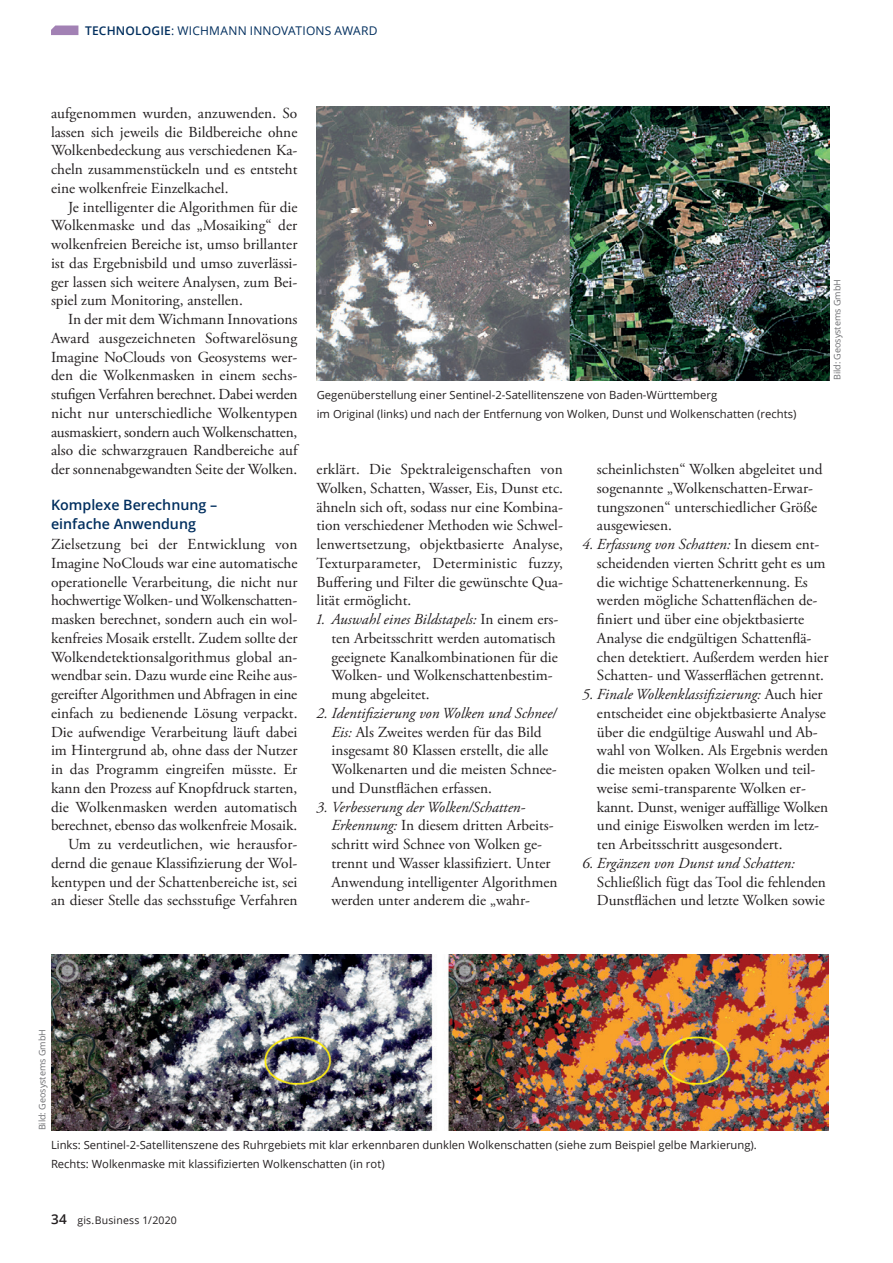
<style>
.page{position:relative;width:893px;height:1263px;background:#fff}
.page>*{position:absolute;margin:0;border:0;box-sizing:border-box;transform-origin:0 0}
.t1{font:15.3px/18.8px "Adobe Garamond Pro";color:#231f20}
.t2{font:italic 15.3px "Adobe Garamond Pro";color:#231f20}
.t3{font:600 14.25px/18.8px "Open Sans";color:#002e5e}
.t4{font:12px "Open Sans";letter-spacing:.015em;color:#002e5e}
.t5{font:11.25px/18.8px "Open Sans";color:#231f20}
.t6{font:10.5px "Open Sans";letter-spacing:.02em;color:#231f20}
.t7{font:9px "Open Sans";color:#6c6d70}
.s1{font-weight:600}
.s2{font-style:italic}
.s3{font-weight:600;font-size:13.5px}
</style>
<div class="page">
<svg style="left:51px;top:26px;width:27px;height:9px"></svg>
<img style="left:51px;top:954px;width:777px;height:176px">
<img style="left:317px;top:106px;width:512px;height:274px">
<p class="t4" style="left:85px;top:22px;width:294px"><span class="s1">TECHNOLOGIE</span>: WICHMANN INNOVATIONS AWARD</p>
<p class="t1" style="left:51px;top:104px;width:248px;text-align:justify">aufgenommen wurden, anzuwenden. So lassen sich jeweils die Bildbereiche ohne Wolkenbedeckung aus verschiedenen Ka&shy;cheln zusammenstückeln und es entsteht eine wolkenfreie Einzelkachel.</p>
<p class="t1" style="left:51px;top:198px;width:248px;text-align:justify;text-indent:17px">Je intelligenter die Algorithmen für die Wolkenmaske und das „Mosaiking“ der wolkenfreien Bereiche ist, umso brillanter ist das Ergebnisbild und umso zuverlässi&shy;ger lassen sich weitere Analysen, zum Bei&shy;spiel zum Monitoring, anstellen.</p>
<p class="t1" style="left:51px;top:310px;width:248px;text-align:justify;text-indent:17px">In der mit dem Wichmann Innovations Award ausgezeichneten Softwarelösung Imagine NoClouds von Geosystems wer&shy;den die Wolkenmasken in einem sechs&shy;stufigen Verfahren berechnet. Dabei werden nicht nur unterschiedliche Wolkentypen ausmaskiert, sondern auch Wolkenschatten, also die schwarzgrauen Randbereiche auf der sonnenabgewandten Seite der Wolken.</p>
<p class="t3" style="left:51px;top:495px;width:168px">Komplexe Berechnung – einfache Anwendung</p>
<p class="t1" style="left:51px;top:535px;width:248px;text-align:right">Zielsetzung bei der Entwicklung von Imagine NoClouds war eine automatische operationelle Verarbeitung, die nicht nur hochwertige Wolken- und Wolkenschatten&shy;masken berechnet, sondern auch ein wol&shy;kenfreies Mosaik erstellt. Zudem sollte der Wolkendetektionsalgorithmus global an&shy;wendbar sein. Dazu wurde eine Reihe aus&shy;gereifter Algorithmen und Abfragen in eine einfach zu bedienende Lösung verpackt.<br>Die aufwendige Verarbeitung läuft dabei im Hintergrund ab, ohne dass der Nutzer in das Programm eingreifen müsste. Er kann den Prozess auf Knopfdruck starten, die Wolkenmasken werden automatisch berechnet, ebenso das wolkenfreie Mosaik.<br>Um zu verdeutlichen, wie herausfor&shy;dernd die genaue Klassifizierung der Wol&shy;kentypen und der Schattenbereiche ist, sei an dieser Stelle das sechsstufige Verfahren</p>
<p class="t5" style="left:317px;top:385px;width:481px">Gegenüberstellung einer Sentinel-2-Satellitenszene von Baden-Württemberg<br>im Original (links) und nach der Entfernung von Wolken, Dunst und Wolkenschatten (rechts)</p>
<p class="t7" style="left:831px;top:380px;width:103px;rotate:-90deg">Bild: Geosystems GmbH</p>
<p class="t1" style="left:317px;top:460px;width:248px;text-align:justify">erklärt. Die Spektraleigenschaften von Wolken, Schatten, Wasser, Eis, Dunst etc. ähneln sich oft, sodass nur eine Kombina&shy;tion verschiedener Methoden wie Schwel&shy;lenwertsetzung, objektbasierte Analyse, Texturparameter, Deterministic fuzzy, Buffering und Filter die gewünschte Qua&shy;lität ermöglicht.</p>
<p class="t1" style="left:331px;top:610px;width:228px;text-indent:-15px"><span class="s2">1. Auswahl eines Bildstapels:</span> In einem ers&shy;ten Arbeitsschritt werden automatisch geeignete Kanalkombinationen für die Wolken- und Wolkenschattenbestim&shy;mung abgeleitet.</p>
<p class="t1" style="left:331px;top:704px;width:226px;text-indent:-15px"><span class="s2">2. Identifizierung von Wolken und Schnee/ Eis:</span> Als Zweites werden für das Bild insgesamt 80 Klassen erstellt, die alle Wolkenarten und die meisten Schnee&shy;und Dunstflächen erfassen.</p>
<p class="t1" style="left:331px;top:798px;width:228px;text-indent:-15px"><span class="s2">3. Verbesserung der Wolken/Schatten-Erkennung:</span> In diesem dritten Arbeits&shy;schritt wird Schnee von Wolken ge&shy;trennt und Wasser klassifiziert. Unter Anwendung intelligenter Algorithmen werden unter anderem die „wahr-</p>
<p class="t1" style="left:597px;top:460px;width:227px">scheinlichsten“ Wolken abgeleitet und sogenannte „Wolkenschatten-Erwar&shy;tungszonen“ unterschiedlicher Größe ausgewiesen.</p>
<p class="t1" style="left:597px;top:535px;width:233px;text-indent:-15px"><span class="s2">4. Erfassung von Schatten:</span> In diesem ent&shy;scheidenden vierten Schritt geht es um die wichtige Schattenerkennung. Es werden mögliche Schattenflächen de&shy;finiert und über eine objektbasierte Analyse die endgültigen Schattenflä&shy;chen detektiert. Außerdem werden hier Schatten- und Wasserflächen getrennt.</p>
<p class="t1" style="left:597px;top:685px;width:233px;text-indent:-15px"><span class="s2">5. Finale Wolkenklassifizierung:</span> Auch hier entscheidet eine objektbasierte Analyse über die endgültige Auswahl und Ab&shy;wahl von Wolken. Als Ergebnis werden die meisten opaken Wolken und teil&shy;weise semi-transparente Wolken er&shy;kannt. Dunst, weniger auffällige Wolken und einige Eiswolken werden im letz&shy;ten Arbeitsschritt ausgesondert.</p>
<p class="t2" style="left:582px;top:854px;width:214px">6. Ergänzen von Dunst und Schatten:</p>
<p class="t1" style="left:597px;top:873px;width:230px">Schließlich fügt das Tool die fehlenden<br>Dunstflächen und letzte Wolken sowie</p>
<p class="t7" style="left:36px;top:1130px;width:103px;rotate:-90deg">Bild: Geosystems GmbH</p>
<p class="t5" style="left:51px;top:1135px;width:707px">Links: Sentinel-2-Satellitenszene des Ruhrgebiets mit klar erkennbaren dunklen Wolkenschatten (siehe zum Beispiel gelbe Markierung).<br>Rechts: Wolkenmaske mit klassifizierten Wolkenschatten (in rot)</p>
<p class="t6" style="left:51px;top:1213px;width:127px"><span class="s3">34</span> gis.Business 1/2020</p>
</div>
